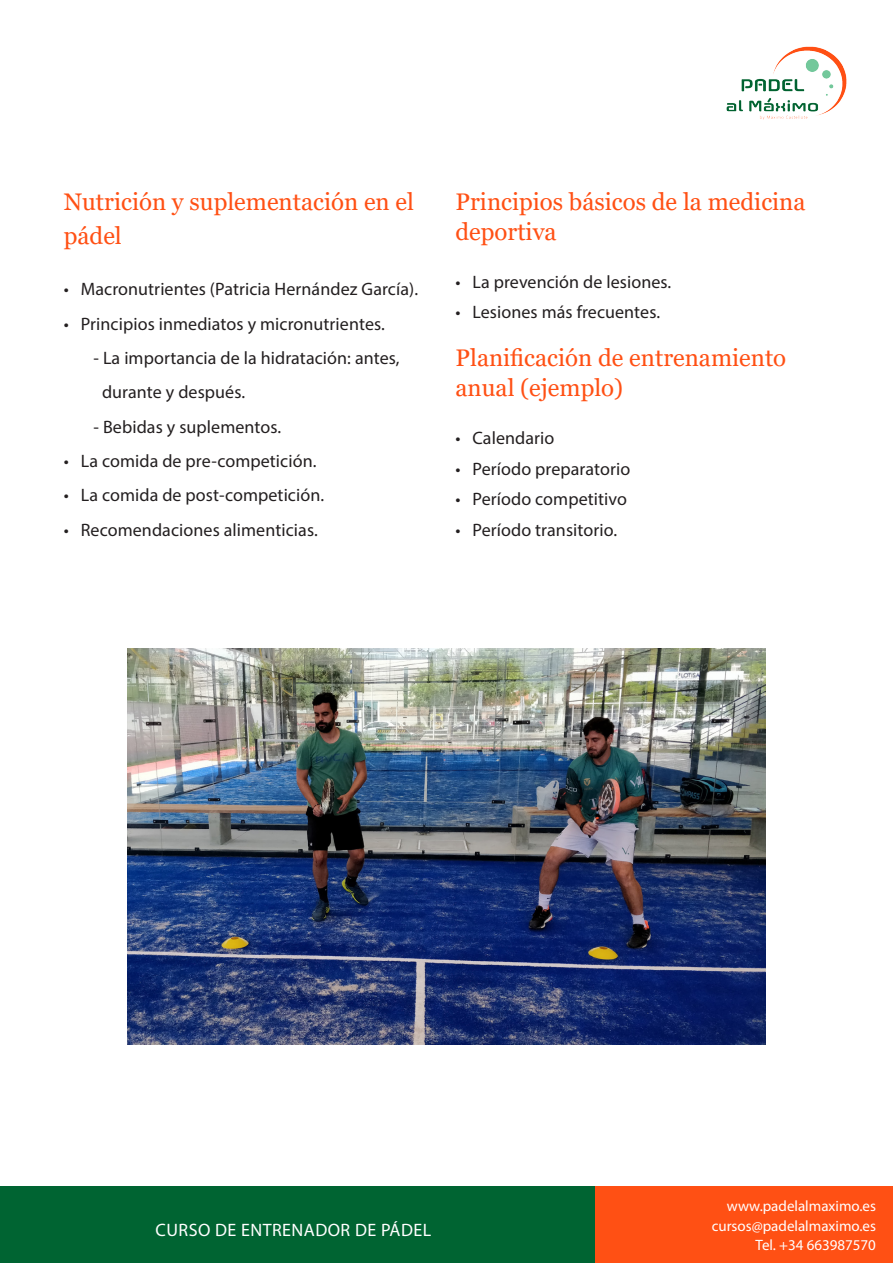
<style>
.page{position:relative;width:893px;height:1263px;background:#fff}
.page>*{position:absolute;margin:0;border:0;box-sizing:border-box;transform-origin:0 0}
.Título_naranja{font:24px/30.6px "Georgia";color:#ff5014}
.Naranja_nivel_2{font:18px/34.3px "Myriad Pro";letter-spacing:.005em;color:#231f20}
.t1{font:18px "Myriad Pro";letter-spacing:.025em;color:#fff}
.t2{font:15px/19.5px "Myriad Pro";color:#fff;text-align:right}
</style>
<div class="page">
<img style="left:726px;top:46px;width:121px;height:74px">
<div style="left:0;top:1186px;width:595px;height:77px;background:#006432"></div>
<div style="left:595px;top:1186px;width:298px;height:77px;background:#ff5014"></div>
<img style="left:128px;top:648px;width:637px;height:397px">
<p class="Título_naranja" style="left:64px;top:185px;width:352px;line-height:34.3px">Nutrición y suplementación en el pádel</p>
<p class="Naranja_nivel_2" style="left:64px;top:272px;width:356px">• Macronutrientes (Patricia Hernández García).</p>
<p class="Naranja_nivel_2" style="left:64px;top:306px;width:323px">• Principios inmediatos y micronutrientes.</p>
<p class="Naranja_nivel_2" style="left:102px;top:340px;width:299px;text-indent:-9px">- La importancia de la hidratación: antes, durante y después.</p>
<p class="Naranja_nivel_2" style="left:94px;top:409px;width:189px">- Bebidas y suplementos.</p>
<p class="Naranja_nivel_2" style="left:64px;top:444px;width:254px">• La comida de pre-competición.</p>
<p class="Naranja_nivel_2" style="left:64px;top:478px;width:262px">• La comida de post-competición.</p>
<p class="Naranja_nivel_2" style="left:64px;top:512px;width:255px">• Recomendaciones alimenticias.</p>
<p class="Título_naranja" style="left:455px;top:186px;width:352px">Principios básicos de la medicina deportiva</p>
<p class="Naranja_nivel_2" style="left:455px;top:264px;width:217px">• La prevención de lesiones.</p>
<p class="Naranja_nivel_2" style="left:455px;top:295px;width:206px">• Lesiones más frecuentes.</p>
<p class="Título_naranja" style="left:455px;top:343px;width:332px">Planificación de entrenamiento anual (ejemplo)</p>
<p class="Naranja_nivel_2" style="left:455px;top:421px;width:100px">• Calendario</p>
<p class="Naranja_nivel_2" style="left:455px;top:451px;width:176px">• Período preparatorio</p>
<p class="Naranja_nivel_2" style="left:455px;top:482px;width:173px">• Período competitivo</p>
<p class="Naranja_nivel_2" style="left:455px;top:512px;width:163px">• Período transitorio.</p>
<p class="t1" style="left:156px;top:1219px;width:277px">CURSO DE ENTRENADOR DE PÁDEL</p>
<p class="t2" style="left:712px;top:1196px;width:166px">www.padelalmaximo.es cursos@padelalmaximo.es<br>Tel. +34 663987570</p>
</div>
